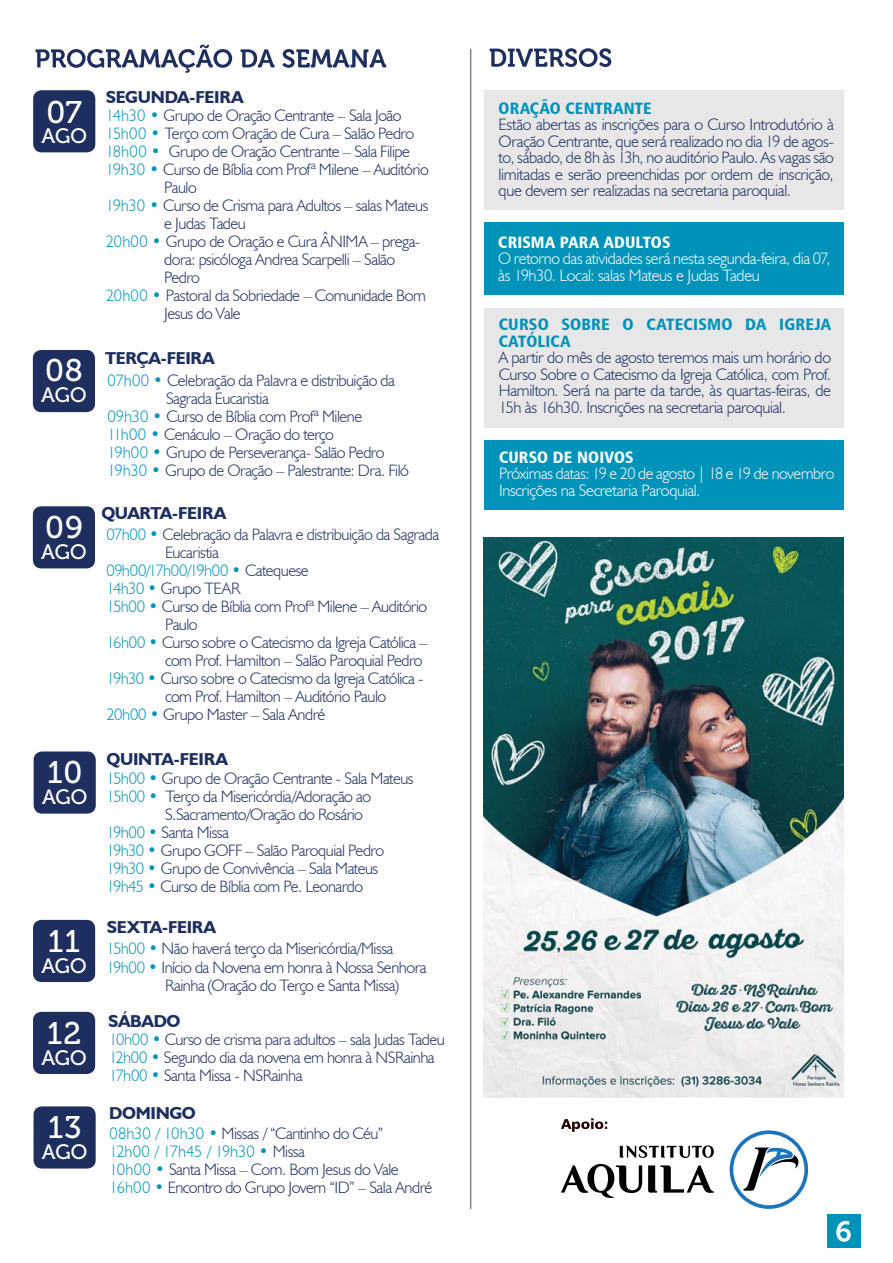
<style>
.page{position:relative;width:893px;height:1263px;background:#fff}
.page>*{position:absolute;margin:0;border:0;box-sizing:border-box;transform-origin:0 0}
.t1{font:31.2px "Museo 500";letter-spacing:.025em;color:#fff}
.t2{font:20.7px "Museo 500";color:#fff}
.t3{font:700 17.25px "Humanist 521 BT";letter-spacing:-.02em;color:#1d2e5f}
.t4{font:300 16.5px/16.5px "Humanist 521 BT";letter-spacing:-.03em;color:#1d2e5f}
.t5{font:300 16.5px/16.5px "Humanist 521 BT";letter-spacing:-.02em;color:#fff}
.t6{font:16.5px/16.5px "Humanist 777 BT Black Condensed B";letter-spacing:.015em;color:#0093b9}
.t7{font:16.5px "Humanist 777 BT Black Condensed B";letter-spacing:.01em;color:#fff}
.t8{font:300 16.5px "Humanist 521 BT";letter-spacing:-.03em;color:#0093b9}
.s1{color:#0093b9}
.s2{color:#1d2e5f}
</style>
<div class="page">
<svg style="left:36px;top:45px;width:350px;height:28px"></svg>
<hr style="left:470px;top:49px;width:1px;height:1160px;background:#848688">
<svg style="left:490px;top:48px;width:121px;height:19px"></svg>
<div style="left:827px;top:1215px;width:33px;height:33px;background:#0093b9"></div>
<svg style="left:836px;top:1221px;width:15px;height:21px"></svg>
<svg style="left:561px;top:1118px;width:46px;height:14px"></svg>
<svg style="left:730px;top:1130px;width:78px;height:79px"></svg>
<svg style="left:648px;top:1165px;width:66px;height:28px"></svg>
<svg style="left:561px;top:1164px;width:81px;height:34px"></svg>
<svg style="left:620px;top:1145px;width:94px;height:13px"></svg>
<div style="left:484px;top:440px;width:360px;height:69px;background:#0093b9"></div>
<div style="left:484px;top:90px;width:359px;height:120px;background:#e7e7e8"></div>
<div style="left:484px;top:308px;width:360px;height:119px;background:#e7e7e8"></div>
<div style="left:484px;top:222px;width:360px;height:73px;background:#0093b9"></div>
<div style="left:33px;top:350px;width:62px;height:62px;background:#1d2e5f;border-radius:9px"></div>
<div style="left:33px;top:506px;width:62px;height:62px;background:#1d2e5f;border-radius:9px"></div>
<div style="left:34px;top:751px;width:62px;height:63px;background:#1d2e5f;border-radius:9px"></div>
<div style="left:33px;top:920px;width:62px;height:62px;background:#1d2e5f;border-radius:9px"></div>
<div style="left:33px;top:1012px;width:62px;height:62px;background:#1d2e5f;border-radius:9px"></div>
<div style="left:34px;top:1106px;width:62px;height:62px;background:#1d2e5f;border-radius:9px"></div>
<div style="left:33px;top:90px;width:62px;height:62px;background:#1d2e5f;border-radius:9px"></div>
<img style="left:484px;top:537px;width:359px;height:560px">
<h1 class="t1" style="left:47px;top:95px;width:37px">07</h1>
<p class="t2" style="left:42px;top:125px;width:16px">AGO</p>
<h1 class="t1" style="left:45px;top:353px;width:39px">08</h1>
<p class="t2" style="left:41px;top:383px;width:16px">AGO</p>
<h1 class="t1" style="left:45px;top:510px;width:39px">09</h1>
<p class="t2" style="left:41px;top:540px;width:16px">AGO</p>
<h1 class="t1" style="left:47px;top:755px;width:37px">10</h1>
<p class="t2" style="left:42px;top:786px;width:16px">AGO</p>
<h1 class="t1" style="left:48px;top:924px;width:34px">11</h1>
<p class="t2" style="left:41px;top:954px;width:16px">AGO</p>
<h1 class="t1" style="left:47px;top:1016px;width:36px">12</h1>
<p class="t2" style="left:41px;top:1046px;width:16px">AGO</p>
<h1 class="t1" style="left:48px;top:1110px;width:35px">13</h1>
<p class="t2" style="left:42px;top:1140px;width:16px">AGO</p>
<p class="t3" style="left:106px;top:87px;width:139px">SEGUNDA-FEIRA</p>
<p class="t4" style="left:106px;top:107px;width:297px"><span class="s1">14h30 •</span> Grupo de Oração Centrante – Sala João</p>
<p class="t4" style="left:106px;top:125px;width:310px"><span class="s1">15h00 •</span> Terço com Oração de Cura – Salão Pedro</p>
<p class="t4" style="left:106px;top:143px;width:306px"><span class="s1">18h00 •</span> Grupo de Oração Centrante – Sala Filipe</p>
<p class="t4" style="left:106px;top:161px;width:325px"><span class="s1">19h30 •</span> Curso de Bíblia com Profª Milene – Auditório</p>
<p class="t4" style="left:164px;top:179px;width:34px">Paulo</p>
<p class="t4" style="left:106px;top:197px;width:324px"><span class="s1">19h30 •</span> Curso de Crisma para Adultos – salas Mateus</p>
<p class="t4" style="left:164px;top:215px;width:83px">e Judas Tadeu</p>
<p class="t4" style="left:106px;top:233px;width:316px"><span class="s1">20h00 •</span> Grupo de Oração e Cura ÂNIMA – prega-</p>
<p class="t4" style="left:164px;top:251px;width:233px">dora: psicóloga Andrea Scarpelli – Salão</p>
<p class="t4" style="left:164px;top:269px;width:37px">Pedro</p>
<p class="t4" style="left:106px;top:287px;width:322px"><span class="s1">20h00 •</span> Pastoral da Sobriedade – Comunidade Bom</p>
<p class="t4" style="left:164px;top:305px;width:78px">Jesus do Vale</p>
<p class="t3" style="left:105px;top:348px;width:111px">TERÇA-FEIRA</p>
<p class="t4" style="left:108px;top:371px;width:289px"><span class="s1">07h00 •</span> Celebração da Palavra e distribuição da</p>
<p class="t4" style="left:166px;top:389px;width:104px">Sagrada Eucaristia</p>
<p class="t4" style="left:108px;top:407px;width:256px"><span class="s1">09h30 •</span> Curso de Bíblia com Profª Milene</p>
<p class="t4" style="left:108px;top:425px;width:228px"><span class="s1">11h00 •</span> Cenáculo – Oração do terço</p>
<p class="t4" style="left:108px;top:443px;width:278px"><span class="s1">19h00 •</span> Grupo de Perseverança- Salão Pedro</p>
<p class="t4" style="left:108px;top:461px;width:303px"><span class="s1">19h30 •</span> Grupo de Oração – Palestrante: Dra. Filó</p>
<p class="t3" style="left:101px;top:503px;width:126px">QUARTA-FEIRA</p>
<p class="t4" style="left:107px;top:526px;width:334px"><span class="s1">07h00 •</span> Celebração da Palavra e distribuição da Sagrada</p>
<p class="t4" style="left:165px;top:544px;width:55px">Eucaristia</p>
<p class="t8" style="left:107px;top:560px;width:204px">09h00/17h00/19h00 • <span class="s2">Catequese</span></p>
<p class="t4" style="left:107px;top:580px;width:135px"><span class="s1">14h30 •</span> Grupo TEAR</p>
<p class="t4" style="left:107px;top:598px;width:322px"><span class="s1">15h00 •</span> Curso de Bíblia com Profª Milene – Auditório</p>
<p class="t4" style="left:165px;top:616px;width:34px">Paulo</p>
<p class="t4" style="left:107px;top:634px;width:323px"><span class="s1">16h00 •</span> Curso sobre o Catecismo da Igreja Católica –</p>
<p class="t4" style="left:165px;top:652px;width:259px">com Prof. Hamilton – Salão Paroquial Pedro</p>
<p class="t4" style="left:107px;top:670px;width:319px"><span class="s1">19h30 •</span> Curso sobre o Catecismo da Igreja Católica -</p>
<p class="t4" style="left:165px;top:688px;width:223px">com Prof. Hamilton – Auditório Paulo</p>
<p class="t4" style="left:107px;top:706px;width:220px"><span class="s1">20h00 •</span> Grupo Master – Sala André</p>
<p class="t3" style="left:107px;top:748px;width:123px">QUINTA-FEIRA</p>
<p class="t4" style="left:107px;top:769px;width:309px"><span class="s1">15h00 •</span> Grupo de Oração Centrante - Sala Mateus</p>
<p class="t4" style="left:107px;top:787px;width:266px"><span class="s1">15h00 •</span> Terço da Misericórdia/Adoração ao</p>
<p class="t4" style="left:165px;top:805px;width:199px">S.Sacramento/Oração do Rosário</p>
<p class="t4" style="left:107px;top:823px;width:124px"><span class="s1">19h00 •</span> Santa Missa</p>
<p class="t4" style="left:107px;top:841px;width:279px"><span class="s1">19h30 •</span> Grupo GOFF – Salão Paroquial Pedro</p>
<p class="t4" style="left:107px;top:859px;width:273px"><span class="s1">19h30 •</span> Grupo de Convivência – Sala Mateus</p>
<p class="t4" style="left:107px;top:877px;width:258px"><span class="s1">19h45 •</span> Curso de Bíblia com Pe. Leonardo</p>
<p class="t3" style="left:107px;top:917px;width:111px">SEXTA-FEIRA</p>
<p class="t4" style="left:107px;top:938px;width:322px;line-height:19.5px"><span class="s1">15h00 •</span> Não haverá terço da Misericórdia/Missa<br><span class="s1">19h00 •</span> Início da Novena em honra à Nossa Senhora</p>
<p class="t4" style="left:165px;top:977px;width:235px">Rainha (Oração do Terço e Santa Missa)</p>
<p class="t3" style="left:108px;top:1011px;width:74px">SÁBADO</p>
<p class="t4" style="left:109px;top:1030px;width:337px;line-height:18px"><span class="s1">10h00 •</span> Curso de crisma para adultos – sala Judas Tadeu<br><span class="s1">12h00 •</span> Segundo dia da novena em honra à NSRainha<br><span class="s1">17h00 •</span> Santa Missa - NSRainha</p>
<p class="t3" style="left:109px;top:1102px;width:88px">DOMINGO</p>
<p class="t4" style="left:110px;top:1124px;width:324px;line-height:18px"><span class="s1">08h30 / 10h30 •</span> Missas / “Cantinho do Céu”<br><span class="s1">12h00 / 17h45 / 19h30 •</span> Missa<br><span class="s1">10h00 •</span> Santa Missa – Com. Bom Jesus do Vale <span class="s1">16h00 •</span> Encontro do Grupo Jovem “ID” – Sala André</p>
<p class="t6" style="left:499px;top:99px;width:155px">ORAÇÃO CENTRANTE</p>
<p class="t4" style="left:499px;top:116px;width:337px;text-align:justify">Estão abertas as inscrições para o Curso Introdutório à Oração Centrante, que será realizado no dia 19 de agos&shy;to, sábado, de 8h às 13h, no auditório Paulo. As vagas são limitadas e serão preenchidas por ordem de inscrição, que devem ser realizadas na secretaria paroquial.</p>
<p class="t7" style="left:498px;top:232px;width:174px">CRISMA PARA ADULTOS</p>
<p class="t5" style="left:498px;top:250px;width:334px">O retorno das atividades será nesta segunda-feira, dia 07, às 19h30. Local: salas Mateus e Judas Tadeu</p>
<p class="t6" style="left:499px;top:316px;width:334px">CURSO SOBRE O CATECISMO DA IGREJA<br>CATÓLICA</p>
<p class="t4" style="left:499px;top:349px;width:334px;text-align:justify">A partir do mês de agosto teremos mais um horário do Curso Sobre o Catecismo da Igreja Católica, com Prof.<br>Hamilton. Será na parte da tarde, às quartas-feiras, de 15h às 16h30. Inscrições na secretaria paroquial.</p>
<p class="t7" style="left:499px;top:446px;width:136px">CURSO DE NOIVOS</p>
<p class="t5" style="left:499px;top:465px;width:337px">Próximas datas: 19 e 20 de agosto | 18 e 19 de novembro<br>Inscrições na Secretaria Paroquial.</p>
</div>
